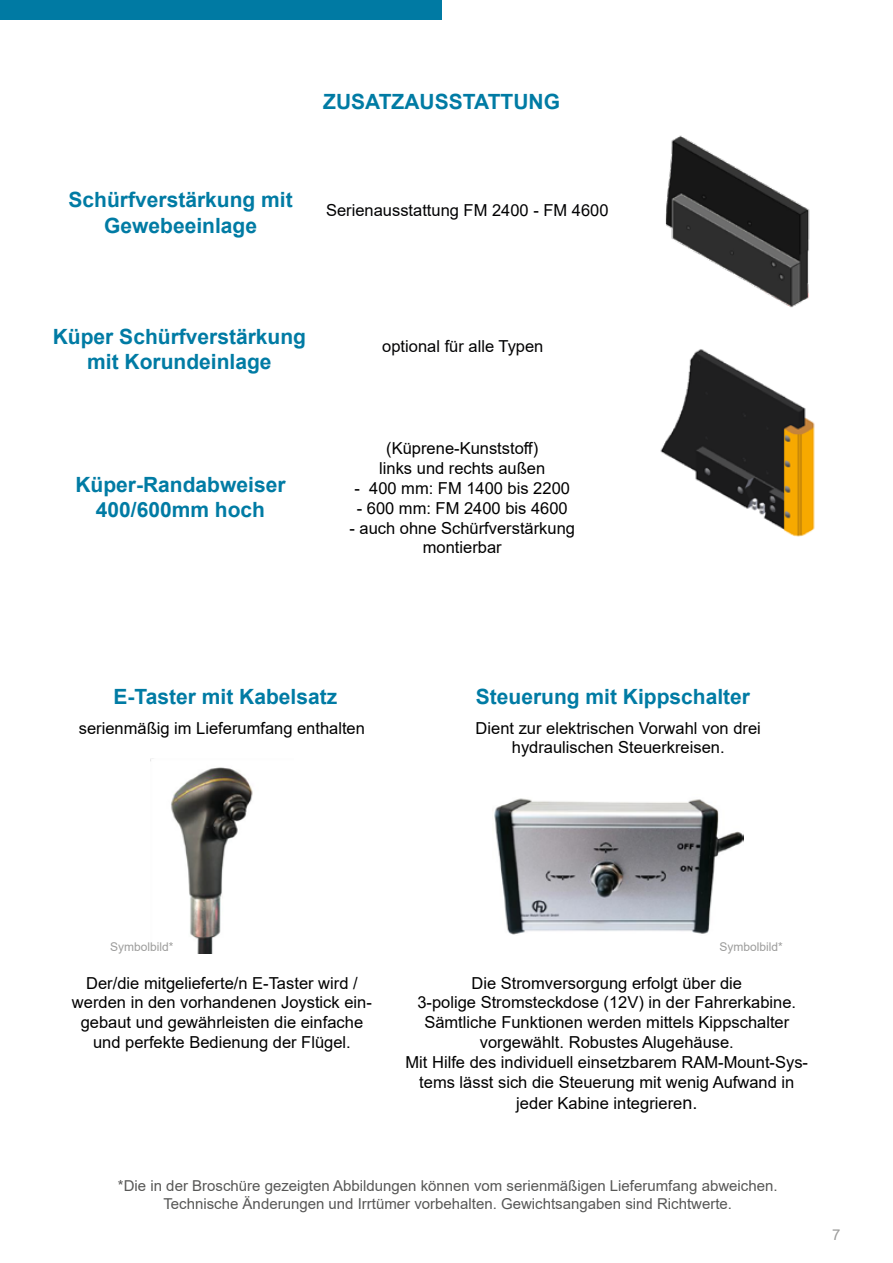
<style>
.page{position:relative;width:893px;height:1263px;background:#fff}
.page>*{position:absolute;margin:0;border:0;box-sizing:border-box;transform-origin:0 0}
.t1{font:700 21px/25.2px "Arial";color:#007ba4;text-align:center}
.t2{font:16.5px/19.8px "Arial";color:#000;text-align:center}
.t3{font:16.5px "Arial";color:#020203}
.t4{font:15px/18px "Arial";color:#575756;text-align:center}
.t5{font:15px "Arial";color:#9d9d9c}
.t6{font:12px "Arial";color:#9d9d9c}
.s1{font-size:18px}
</style>
<div class="page">
<div style="left:0;top:0;width:442px;height:19px;background:#007aa3"></div>
<img style="left:150px;top:758px;width:103px;height:195px">
<img style="left:494px;top:798px;width:250px;height:137px">
<img style="left:665px;top:135px;width:145px;height:173px">
<img style="left:660px;top:349px;width:155px;height:188px">
<p class="t1" style="left:323px;top:89px;width:238px">ZUSATZAUSSTATTUNG</p>
<p class="t1" style="left:69px;top:188px;width:226px">Schürfverstärkung mit<br>Gewebeeinlage</p>
<p class="t3" style="left:326px;top:199px;width:284px">Serienausstattung FM 2400 - FM 4600</p>
<p class="t1" style="left:53px;top:324px;width:255px">Küper Schürfverstärkung mit Korundeinlage</p>
<p class="t1" style="left:75px;top:472px;width:212px">Küper-Randabweiser<br>400/600mm hoch</p>
<p class="t3" style="left:382px;top:335px;width:163px">optional für alle Typen</p>
<p class="t2" style="left:379px;top:438px;width:167px">(Küprene-Kunststoff) links und rechts außen</p>
<p class="t2" style="left:354px;top:478px;width:217px">- 400 mm: FM 1400 bis 2200</p>
<p class="t2" style="left:357px;top:498px;width:212px">- 600 mm: FM 2400 bis 4600</p>
<p class="t2" style="left:349px;top:518px;width:227px">- auch ohne Schürfverstärkung montierbar</p>
<p class="t1" style="left:114px;top:685px;width:225px">E-Taster mit Kabelsatz</p>
<p class="t1" style="left:476px;top:685px;width:276px">Steuerung mit Kippschalter</p>
<p class="t2" style="left:79px;top:718px;width:288px">serienmäßig im Lieferumfang enthalten</p>
<p class="t2" style="left:476px;top:718px;width:287px">Dient zur elektrischen Vorwahl von drei hydraulischen Steuerkreisen.</p>
<p class="t6" style="left:110px;top:938px;width:65px">Symbolbild*</p>
<p class="t6" style="left:719px;top:938px;width:65px">Symbolbild*</p>
<p class="t2" style="left:72px;top:973px;width:301px">Der/die mitgelieferte/n E-Taster wird / werden in den vorhandenen Joystick ein&shy;gebaut und gewährleisten die einfache und perfekte Bedienung der Flügel.</p>
<p class="t2" style="left:406px;top:973px;width:404px">Die Stromversorgung erfolgt über die<br>3-polige Stromsteckdose (12V) in der Fahrerkabine.<br>Sämtliche Funktionen werden mittels Kippschalter vorgewählt. Robustes Alugehäuse.<br>Mit Hilfe des individuell einsetzbarem RAM-Mount-Sys&shy;tems lässt sich die Steuerung mit wenig Aufwand in</p>
<p class="t2" style="left:516px;top:1093px;width:183px">jeder Kabine integriere<span class="s1">n.</span></p>
<p class="t4" style="left:118px;top:1176px;width:661px">*Die in der Broschüre gezeigten Abbildungen können vom serienmäßigen Lieferumfang abweichen.<br>Technische Änderungen und Irrtümer vorbehalten. Gewichtsangaben sind Richtwerte.</p>
<p class="t5" style="left:832px;top:1224px;width:10px">7</p>
</div>
